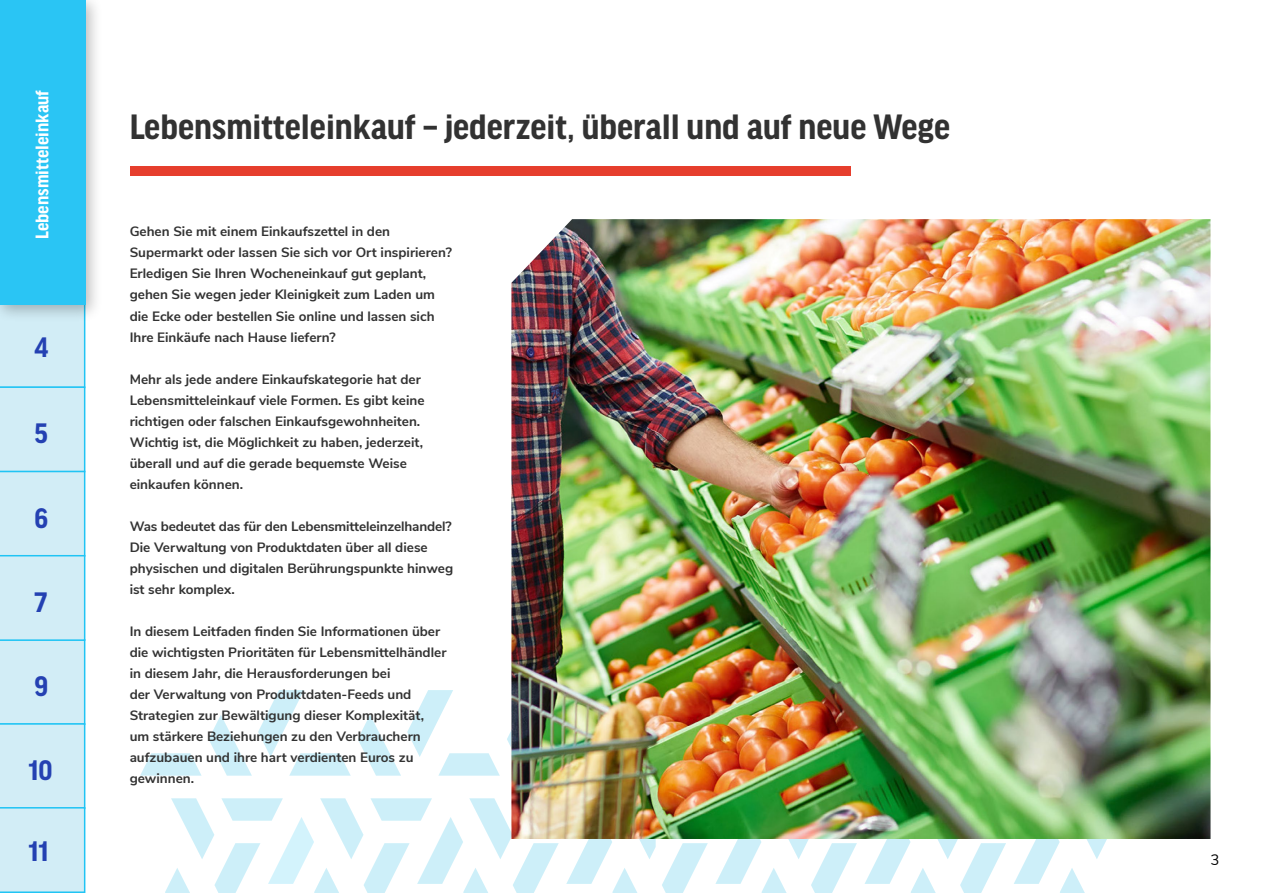
<style>
.page{position:relative;width:1263px;height:893px;background:#fff}
.page>*{position:absolute;margin:0;border:0;box-sizing:border-box;transform-origin:0 0}
.t1{font:700 37.5px "Good Headline Pro Narr";color:#323232}
.t2{font:700 30px "Good Headline Pro Narr";color:#2441b2}
.t3{font:700 19.5px "Good Headline Pro Narr";color:#fff}
.t4{font:15px "Nunito Sans";color:#000}
.t5{font:700 13.5px/21px "Nunito Sans";color:#323232}
</style>
<div class="page">
<div style="left:0;top:322px;width:85px;height:571px;background:#d2edf6"></div>
<svg style="left:358px;top:715px;width:43px;height:61px"></svg>
<svg style="left:258px;top:690px;width:93px;height:86px"></svg>
<svg style="left:407px;top:690px;width:93px;height:86px"></svg>
<svg style="left:209px;top:715px;width:43px;height:61px"></svg>
<svg style="left:140px;top:753px;width:62px;height:23px"></svg>
<svg style="left:507px;top:731px;width:4px;height:16px"></svg>
<svg style="left:662px;top:839px;width:445px;height:54px"></svg>
<svg style="left:165px;top:798px;width:491px;height:95px"></svg>
<div style="left:130px;top:166px;width:720px;height:10px;background:#e63e2d"></div>
<img style="left:511px;top:219px;width:699px;height:620px">
<div style="left:0;top:0;width:103px;height:322px;background:#000;opacity:.26"></div>
<div style="left:0;top:0;width:85px;height:305px;background:#2ac5f4"></div>
<h3 class="t3" style="left:32px;top:239px;width:150px;rotate:-90deg">Lebensmitteleinkauf</h3>
<h2 class="t2" style="left:34px;top:332px;width:15px">4</h2>
<h2 class="t2" style="left:34px;top:418px;width:15px">5</h2>
<h2 class="t2" style="left:34px;top:503px;width:15px">6</h2>
<h2 class="t2" style="left:34px;top:587px;width:14px">7</h2>
<h2 class="t2" style="left:34px;top:671px;width:15px">9</h2>
<h2 class="t2" style="left:28px;top:755px;width:26px">10</h2>
<h2 class="t2" style="left:28px;top:836px;width:22px">11</h2>
<h1 class="t1" style="left:130px;top:109px;width:822px">Lebensmitteleinkauf – jederzeit, überall und auf neue Wege</h1>
<p class="t5" style="left:130px;top:220px;width:324px">Gehen Sie mit einem Einkaufszettel in den Supermarkt oder lassen Sie sich vor Ort inspirieren?<br>Erledigen Sie Ihren Wocheneinkauf gut geplant, gehen Sie wegen jeder Kleinigkeit zum Laden um die Ecke oder bestellen Sie online und lassen sich Ihre Einkäufe nach Hause liefern?</p>
<p class="t5" style="left:130px;top:368px;width:296px">Mehr als jede andere Einkaufskategorie hat der Lebensmitteleinkauf viele Formen. Es gibt keine richtigen oder falschen Einkaufsgewohnheiten.<br>Wichtig ist, die Möglichkeit zu haben, jederzeit, überall und auf die gerade bequemste Weise einkaufen können.</p>
<p class="t5" style="left:130px;top:515px;width:325px">Was bedeutet das für den Lebensmitteleinzelhandel?<br>Die Verwaltung von Produktdaten über all diese physischen und digitalen Berührungspunkte hinweg ist sehr komplex.</p>
<p class="t5" style="left:130px;top:620px;width:318px">In diesem Leitfaden finden Sie Informationen über die wichtigsten Prioritäten für Lebensmittelhändler in diesem Jahr, die Herausforderungen bei<br>der Verwaltung von Produktdaten-Feeds und Strategien zur Bewältigung dieser Komplexität, um stärkere Beziehungen zu den Verbrauchern aufzubauen und ihre hart verdienten Euros zu gewinnen.</p>
<p class="t4" style="left:1210px;top:849px;width:10px">3</p>
</div>
